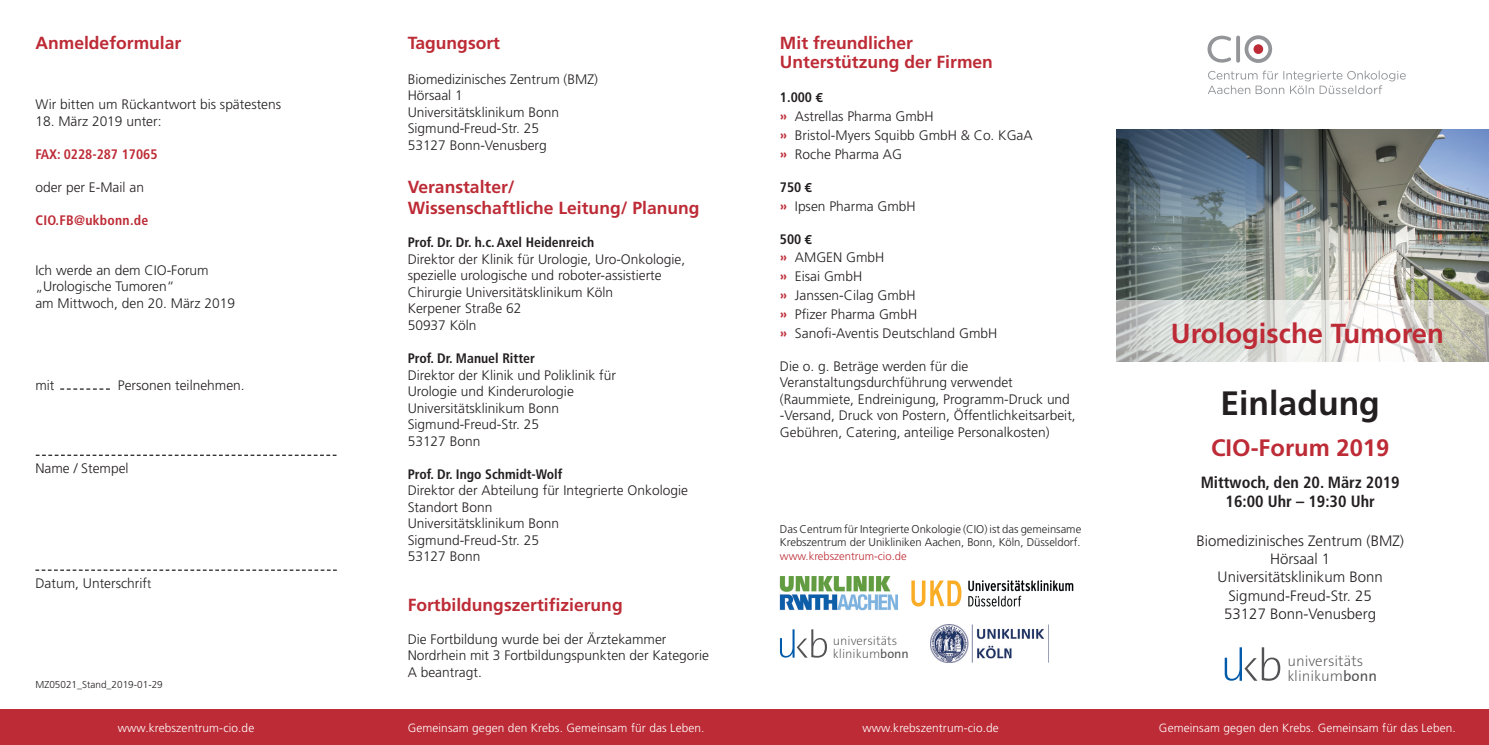
<style>
.page{position:relative;width:1489px;height:745px;background:#fff}
.page>*{position:absolute;margin:0;border:0;box-sizing:border-box;transform-origin:0 0}
.t1{font:700 33.75px "Frutiger";color:#231f20}
.t2{font:700 27.5px "Frutiger";color:#bd2b36}
.t3{font:700 23.75px "Frutiger";color:#bd2b36}
.t4{font:700 17.5px/21px "Frutiger";color:#bd2b36}
.t5{font:700 condensed 16.25px/19.5px "Frutiger";color:#231f20;text-align:center}
.t6{font:300 15px/18px "Frutiger";color:#231f20;text-align:center}
.t7{font:200 15px "The Sans Os F";color:#535355}
.t8{font:300 13.75px/16.5px "Frutiger";color:#231f20}
.t9{font:700 condensed 13.75px "Frutiger";color:#231f20}
.t10{font:700 condensed 13.75px "Frutiger";color:#bd2b36}
.t11{font:700 condensed 13.75px "Frutiger";letter-spacing:.02em;color:#bd2b36}
.t12{font:200 12.62px "The Sans Os F";color:#535355}
.t13{font:300 11.88px "Frutiger";letter-spacing:.01em;color:#fff}
.t14{font:300 11.25px/13.5px "Frutiger";color:#231f20}
.t15{font:300 11.25px "Frutiger";color:#bd2b36}
.t16{font:300 10px "Frutiger";color:#231f20}
.s1{font-size:12.5px}
.s2{font-weight:700;font-stretch:condensed}
.s3{font-family:"The Sans C5";font-weight:700}
.s4{font-family:"The Sans C5";font-weight:700;color:#bd2b36}
.s5{font-weight:400}
</style>
<div class="page">
<div style="left:0;top:709px;width:1488px;height:35px;background:#bd2b36"></div>
<svg style="left:1244px;top:35px;width:27px;height:28px"></svg>
<hr style="left:1236px;top:36px;width:3px;height:27px;background:#939598;border-radius:2px">
<svg style="left:1207px;top:36px;width:23px;height:27px"></svg>
<svg style="left:1208px;top:71px;width:197px;height:23px"></svg>
<img style="left:1116px;top:129px;width:372px;height:171px">
<svg style="left:1224px;top:647px;width:56px;height:33px"></svg>
<svg style="left:1116px;top:300px;width:372px;height:61px"></svg>
<svg style="left:36px;top:454px;width:300px;height:1px"></svg>
<svg style="left:35px;top:569px;width:302px;height:1px"></svg>
<img style="left:911px;top:580px;width:162px;height:27px">
<img style="left:780px;top:576px;width:117px;height:34px">
<svg style="left:780px;top:629px;width:47px;height:28px"></svg>
<img style="left:930px;top:624px;width:115px;height:37px">
<svg style="left:60px;top:388px;width:50px;height:1px"></svg>
<p class="t4" style="left:35px;top:32px;width:147px">Anmeldeformular</p>
<p class="t8" style="left:35px;top:96px;width:247px">Wir bitten um Rückantwort bis spätestens</p>
<p class="t8" style="left:35px;top:113px;width:128px">18. März 2019 unter:</p>
<p class="t10" style="left:35px;top:146px;width:123px">FAX: 0228-287 17065</p>
<p class="t8" style="left:35px;top:179px;width:110px">oder per E-Mail an</p>
<p class="t11" style="left:35px;top:212px;width:114px">CIO.FB@ukbonn.de</p>
<p class="t8" style="left:35px;top:261px;width:201px">Ich werde an dem CIO-Forum „Urologische Tumoren“<br>am Mittwoch, den 20. März 2019</p>
<p class="t8" style="left:35px;top:377px;width:21px">mit</p>
<p class="t8" style="left:118px;top:377px;width:128px">Personen teilnehmen.</p>
<p class="t8" style="left:35px;top:459px;width:95px">Name / Stempel</p>
<p class="t8" style="left:35px;top:575px;width:117px">Datum, Unterschrif<span class="s1">t</span></p>
<p class="t16" style="left:35px;top:678px;width:129px">MZ05021_Stand_2019-01-29</p>
<p class="t4" style="left:407px;top:32px;width:94px">Tagungsort</p>
<p class="t8" style="left:407px;top:71px;width:192px">Biomedizinisches Zentrum (BMZ)<br>Hörsaal 1<br>Universitätsklinikum Bonn<br>Sigmund-Freud-Str. 25<br>53127 Bonn-Venusberg</p>
<p class="t4" style="left:407px;top:176px;width:293px">Veranstalter/<br>Wissenschaftliche Leitung/ Planung</p>
<p class="t9" style="left:407px;top:234px;width:188px">Prof. Dr. Dr. h.c. Axel Heidenreich</p>
<p class="t8" style="left:407px;top:251px;width:279px">Direktor der Klinik für Urologie, Uro-Onkologie, spezielle urologische und roboter-assistierte Chirurgie Universitätsklinikum Köln<br>Kerpener Straße 62<br>50937 Köln</p>
<p class="t9" style="left:407px;top:350px;width:129px">Prof. Dr. Manuel Ritter</p>
<p class="t8" style="left:407px;top:366px;width:210px">Direktor der Klinik und Poliklinik für<br>Urologie und Kinderurologie<br>Universitätsklinikum Bonn<br>Sigmund-Freud-Str. 25<br>53127 Bonn</p>
<p class="t9" style="left:407px;top:465px;width:156px">Prof. Dr. Ingo Schmidt-Wolf</p>
<p class="t8" style="left:407px;top:482px;width:282px">Direktor der Abteilung für Integrierte Onkologie<br>Standort Bonn<br>Universitätsklinikum Bonn<br>Sigmund-Freud-Str. 25<br>53127 Bonn</p>
<p class="t4" style="left:407px;top:593px;width:216px">Fortbildungszertifizierung</p>
<p class="t8" style="left:407px;top:630px;width:303px">Die Fortbildung wurde bei der Ärztekammer<br>Nordrhein mit 3 Fortbildungspunkten der Kategorie<br>A beantragt.</p>
<p class="t4" style="left:780px;top:33px;width:214px;line-height:18.8px">Mit freundlicher<br>Unterstützung der Firmen</p>
<p class="t8" style="left:780px;top:88px;width:254px;line-height:18.8px"><span class="s2">1.000</span> <span class="s3">€<br></span><span class="s4">»</span> Astrellas Pharma GmbH<br><span class="s4">»</span> Bristol-Myers Squibb GmbH &amp; Co. KGaA <span class="s4">»</span> Roche Pharma AG</p>
<p class="t8" style="left:780px;top:177px;width:137px;line-height:18.8px"><span class="s2">750</span> <span class="s3">€<br></span><span class="s4">»</span> Ipsen Pharma GmbH</p>
<p class="t8" style="left:780px;top:229px;width:219px;line-height:18.8px"><span class="s2">500</span> <span class="s3">€<br></span><span class="s4">»</span> AMGEN GmbH<br><span class="s4">»</span> Eisai GmbH<br><span class="s4">»</span> Janssen-Cilag GmbH<br><span class="s4">»</span> Pfizer Pharma GmbH<br><span class="s4">»</span> Sanofi-Aventis Deutschland GmbH</p>
<p class="t8" style="left:780px;top:357px;width:297px">Die o. g. Beträge werden für die Veranstaltungsdurchführung verwendet (Raummiete, Endreinigung, Programm-Druck und -Versand, Druck von Postern, Öffentlichkeitsarbeit, Gebühren, Catering, anteilige Personalkosten)</p>
<p class="t14" style="left:780px;top:521px;width:303px">Das Centrum für Integrierte Onkologie (CIO) ist das gemeinsame<br>Krebszentrum der Unikliniken Aachen, Bonn, Köln, Düsseldorf.</p>
<p class="t15" style="left:780px;top:549px;width:128px">www.krebszentrum-cio.de</p>
<p class="t12" style="left:833px;top:632px;width:66px">universitäts</p>
<p class="t12" style="left:833px;top:644px;width:77px">klinikum<span class="s5">bonn</span></p>
<h2 class="t2" style="left:1170px;top:316px;width:275px">Urologische Tumoren</h2>
<h1 class="t1" style="left:1220px;top:382px;width:161px">Einladung</h1>
<h3 class="t3" style="left:1210px;top:433px;width:180px">CIO-Forum 2019</h3>
<p class="t5" style="left:1200px;top:472px;width:200px">Mittwoch, den 20. März 2019<br>16:00 Uhr – 19:30 Uhr</p>
<p class="t6" style="left:1196px;top:532px;width:209px">Biomedizinisches Zentrum (BMZ)<br>Hörsaal 1<br>Universitätsklinikum Bonn<br>Sigmund-Freud-Str. 25<br>53127 Bonn-Venusberg</p>
<p class="t7" style="left:1287px;top:650px;width:77px">universitäts</p>
<p class="t7" style="left:1287px;top:665px;width:91px">klinikum<span class="s5">bonn</span></p>
<p class="t13" style="left:118px;top:720px;width:138px">www.krebszentrum-cio.de</p>
<p class="t13" style="left:407px;top:720px;width:298px">Gemeinsam gegen den Krebs. Gemeinsam für das Leben.</p>
<p class="t13" style="left:862px;top:720px;width:138px">www.krebszentrum-cio.de</p>
<p class="t13" style="left:1158px;top:720px;width:298px">Gemeinsam gegen den Krebs. Gemeinsam für das Leben.</p>
</div>
